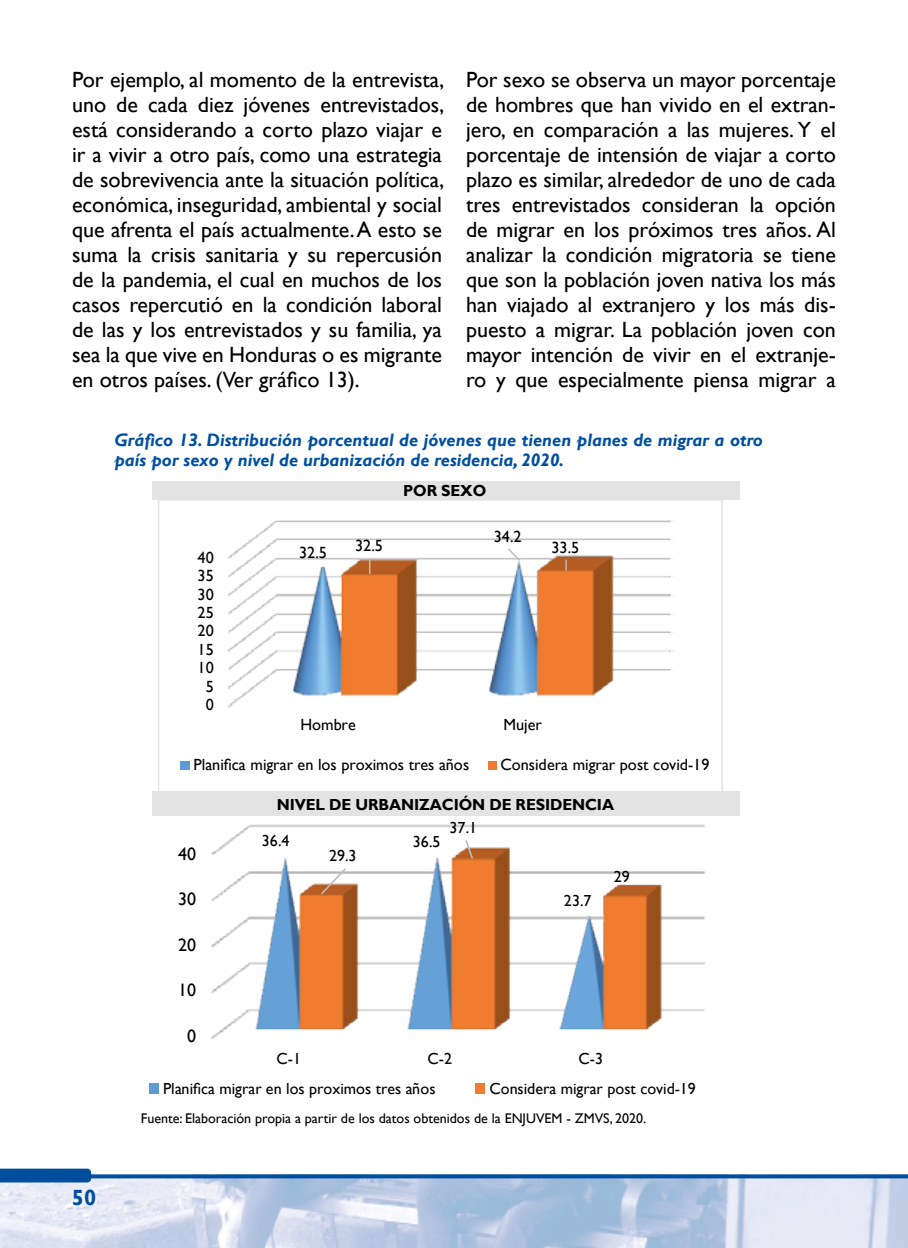
<style>
.page{position:relative;width:908px;height:1248px;background:#fff}
.page>*{position:absolute;margin:0;border:0;box-sizing:border-box;transform-origin:0 0}
.t1{font:22px/25px "Gill Sans";color:#000;text-align:justify}
.t2{font:700 22px "Gill Sans";color:#004f9f}
.t3{font:italic 700 18px/20px "Gill Sans";color:#004f9f}
.t4{font:18px "Gill Sans";letter-spacing:.005em;color:#000}
.t5{font:16.2px "Gill Sans";letter-spacing:.005em;color:#000}
.t6{font:16px "Gill Sans";letter-spacing:.005em;color:#000}
.t7{font:700 16px "Gill Sans";letter-spacing:-.005em;color:#000}
.t8{font:14px "Gill Sans";color:#000}
</style>
<div class="page">
<img style="left:0;top:1178px;width:907px;height:69px">
<svg style="left:91px;top:1174px;width:816px;height:4px;background:#135ba6"></svg>
<svg style="left:0;top:1168px;width:91px;height:14px"></svg>
<div style="left:152px;top:481px;width:586px;height:19px;background:#e3e3e3"></div>
<div style="left:152px;top:791px;width:586px;height:25px;background:#e3e3e3"></div>
<img style="left:227px;top:520px;width:447px;height:187px">
<svg style="left:506px;top:547px;width:15px;height:15px"></svg>
<svg style="left:369px;top:558px;width:1px;height:16px"></svg>
<div style="left:181px;top:761px;width:9px;height:8px;background:#5d9ad3"></div>
<div style="left:487px;top:761px;width:9px;height:8px;background:#ef7b30"></div>
<div style="left:158px;top:500px;width:564px;height:291px;border:1px solid #e3e3e3"></div>
<img style="left:211px;top:824px;width:494px;height:215px">
<svg style="left:319px;top:866px;width:28px;height:30px"></svg>
<svg style="left:463px;top:838px;width:11px;height:22px"></svg>
<div style="left:149px;top:1083px;width:10px;height:10px;background:#5d9ad3"></div>
<div style="left:475px;top:1083px;width:10px;height:10px;background:#ef7b30"></div>
<p class="t1" style="left:72px;top:68px;width:373px">Por ejemplo, al momento de la entrevista, uno de cada diez jóvenes entrevistados, está considerando a corto plazo viajar e ir a vivir a otro país, como una estrategia de sobrevivencia ante la situación política, económica, inseguridad, ambiental y social que afrenta el país actualmente. A esto se suma la crisis sanitaria y su repercusión de la pandemia, el cual en muchos de los casos repercutió en la condición laboral de las y los entrevistados y su familia, ya sea la que vive en Honduras o es migrante en otros países. (Ver gráfico 13).</p>
<p class="t1" style="left:466px;top:68px;width:371px">Por sexo se observa un mayor porcentaje de hombres que han vivido en el extran&shy;jero, en comparación a las mujeres. Y el porcentaje de intensión de viajar a corto plazo es similar, alrededor de uno de cada tres entrevistados consideran la opción de migrar en los próximos tres años. Al analizar la condición migratoria se tiene que son la población joven nativa los más han viajado al extranjero y los más dis&shy;puesto a migrar. La población joven con mayor intención de vivir en el extranje&shy;ro y que especialmente piensa migrar a</p>
<p class="t3" style="left:114px;top:430px;width:649px">Gráfico 13. Distribución porcentual de jóvenes que tienen planes de migrar a otro país por sexo y nivel de urbanización de residencia, 2020.</p>
<p class="t7" style="left:403px;top:481px;width:85px">POR SEXO</p>
<p class="t5" style="left:197px;top:548px;width:18px">40</p>
<p class="t5" style="left:197px;top:566px;width:18px">35</p>
<p class="t5" style="left:197px;top:584px;width:18px">30</p>
<p class="t5" style="left:197px;top:603px;width:18px">25</p>
<p class="t5" style="left:197px;top:621px;width:18px">20</p>
<p class="t5" style="left:197px;top:640px;width:18px">15</p>
<p class="t5" style="left:197px;top:658px;width:18px">10</p>
<p class="t5" style="left:206px;top:676px;width:10px">5</p>
<p class="t5" style="left:206px;top:695px;width:10px">0</p>
<p class="t5" style="left:299px;top:542px;width:29px">32.5</p>
<p class="t5" style="left:493px;top:527px;width:29px">34.2</p>
<p class="t5" style="left:355px;top:536px;width:29px">32.5</p>
<p class="t5" style="left:551px;top:537px;width:29px">33.5</p>
<p class="t5" style="left:300px;top:715px;width:57px">Hombre</p>
<p class="t5" style="left:503px;top:715px;width:40px">Mujer</p>
<p class="t5" style="left:193px;top:755px;width:277px">Planifica migrar en los proximos tres años</p>
<p class="t5" style="left:500px;top:755px;width:210px">Considera migrar post covid-19</p>
<p class="t4" style="left:178px;top:843px;width:20px">40</p>
<p class="t4" style="left:178px;top:888px;width:20px">30</p>
<p class="t4" style="left:178px;top:934px;width:20px">20</p>
<p class="t4" style="left:178px;top:979px;width:20px">10</p>
<p class="t4" style="left:187px;top:1025px;width:10px">0</p>
<p class="t7" style="left:276px;top:795px;width:339px">NIVEL DE URBANIZACIÓN DE RESIDENCIA</p>
<p class="t6" style="left:262px;top:831px;width:29px">36.4</p>
<p class="t6" style="left:412px;top:832px;width:29px">36.5</p>
<p class="t6" style="left:329px;top:846px;width:29px">29.3</p>
<p class="t6" style="left:449px;top:818px;width:29px">37.1</p>
<p class="t6" style="left:563px;top:890px;width:29px">23.7</p>
<p class="t6" style="left:613px;top:866px;width:18px">29</p>
<p class="t6" style="left:276px;top:1049px;width:26px">C-1</p>
<p class="t6" style="left:427px;top:1049px;width:26px">C-2</p>
<p class="t6" style="left:578px;top:1049px;width:26px">C-3</p>
<p class="t2" style="left:72px;top:1184px;width:26px">50</p>
<p class="t6" style="left:163px;top:1078px;width:274px">Planifica migrar en los proximos tres años</p>
<p class="t6" style="left:489px;top:1078px;width:208px">Considera migrar post covid-19</p>
<p class="t8" style="left:141px;top:1109px;width:507px">Fuente: Elaboración propia a partir de los datos obtenidos de la ENJUVEM - ZMVS, 2020.</p>
</div>
